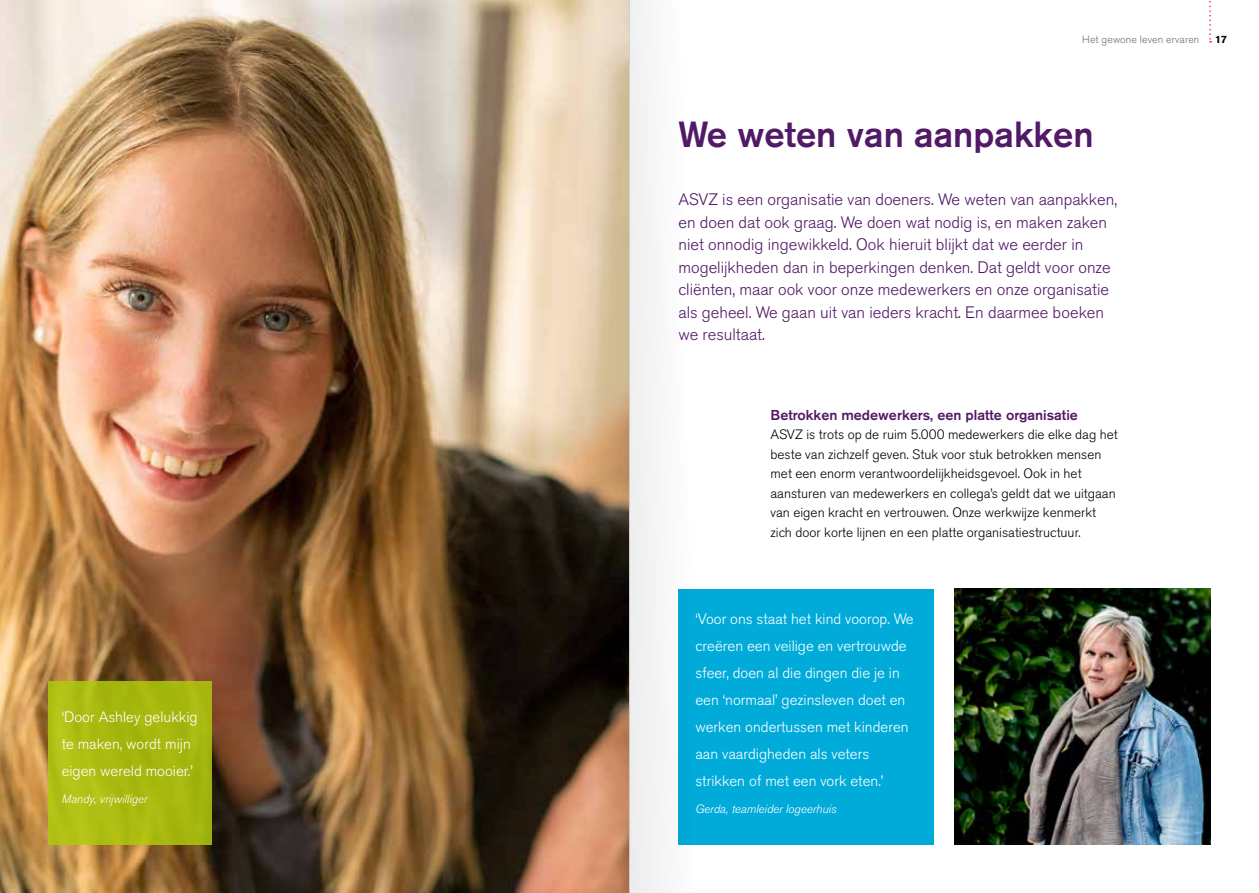
<style>
.page{position:relative;width:1259px;height:893px;background:#fff}
.page>*{position:absolute;margin:0;border:0;box-sizing:border-box;transform-origin:0 0}
.t1{font:500 36px "Akzidenz Grotesk BE";color:#511966}
.t2{font:300 16.5px/22.5px "Akzidenz Grotesk BE";color:#511966}
.t3{font:300 15px/27px "Akzidenz Grotesk BE";color:#fff}
.t4{font:500 14.25px "Akzidenz Grotesk BE";color:#511966}
.t5{font:300 13.5px/19.5px "Akzidenz Grotesk BE";color:#000}
.t6{font:italic 300 12px "Akzidenz Grotesk BE";color:#fff}
.t7{font:300 10.5px "Akzidenz Grotesk BE";letter-spacing:.01em;color:#706f6f}
.t8{font:700 10.5px "Akzidenz Grotesk BE";color:#000}
</style>
<div class="page">
<svg style="left:1209px;top:1px;width:2px;height:42px"></svg>
<img style="left:955px;top:589px;width:255px;height:255px">
<div style="left:678px;top:589px;width:255px;height:255px;background:#00abda"></div>
<img style="left:0;top:0;width:503px;height:893px">
<div style="left:49px;top:681px;width:163px;height:163px;background:linear-gradient(to right,#b2c114,#a2b40d)"></div>
<svg style="left:629px;top:0;width:126px;height:893px"></svg>
<svg style="left:503px;top:0;width:126px;height:893px;background:#9b8670"></svg>
<p class="t3" style="left:62px;top:704px;width:137px">‘Door Ashley gelukkig te maken, wordt mijn eigen wereld mooier.’</p>
<p class="t6" style="left:62px;top:792px;width:87px">Mandy, vrijwilliger</p>
<p class="t7" style="left:1082px;top:33px;width:119px">Het gewone leven ervaren</p>
<p class="t8" style="left:1215px;top:33px;width:13px">17</p>
<h1 class="t1" style="left:678px;top:112px;width:417px">We weten van aanpakken</h1>
<p class="t2" style="left:678px;top:189px;width:440px">ASVZ is een organisatie van doeners. We weten van aanpakken, en doen dat ook graag. We doen wat nodig is, en maken zaken niet onnodig ingewikkeld. Ook hieruit blijkt dat we eerder in mogelijkheden dan in beperkingen denken. Dat geldt voor onze cliënten, maar ook voor onze medewerkers en onze organisatie als geheel. We gaan uit van ieders kracht. En daarmee boeken we resultaat.</p>
<p class="t4" style="left:770px;top:406px;width:309px">Betrokken medewerkers, een platte organisatie</p>
<p class="t5" style="left:770px;top:425px;width:349px">ASVZ is trots op de ruim 5.000 medewerkers die elke dag het beste van zichzelf geven. Stuk voor stuk betrokken mensen met een enorm verantwoordelijkheidsgevoel. Ook in het aansturen van medewerkers en collega’s geldt dat we uitgaan van eigen kracht en vertrouwen. Onze werkwijze kenmerkt zich door korte lijnen en een platte organisatiestructuur.</p>
<p class="t3" style="left:695px;top:605px;width:220px">‘Voor ons staat het kind voorop. We creëren een veilige en vertrouwde sfeer, doen al die dingen die je in een ‘normaal’ gezinsleven doet en werken ondertussen met kinderen aan vaardigheden als veters strikken of met een vork eten.’</p>
<p class="t6" style="left:695px;top:802px;width:142px">Gerda, teamleider logeerhuis</p>
</div>
